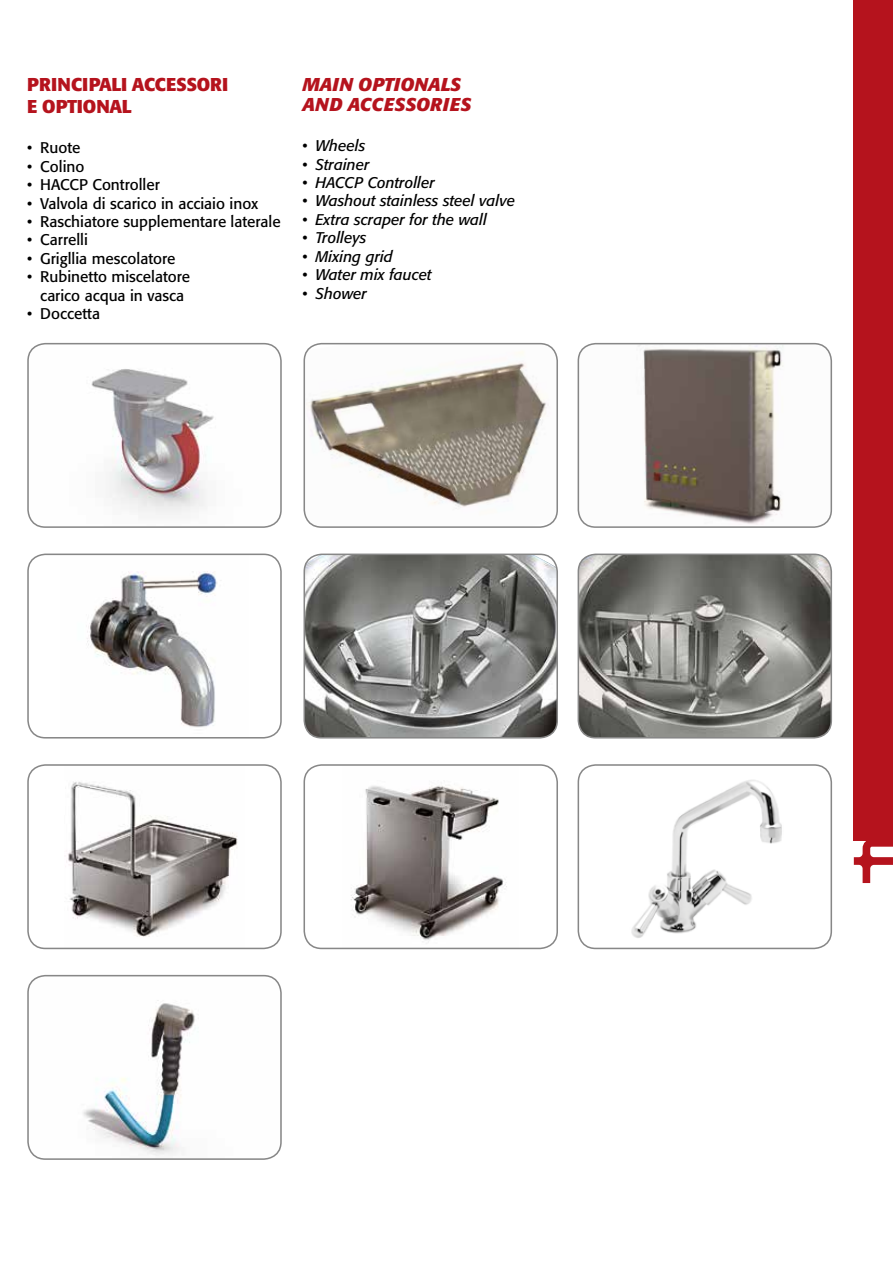
<style>
.page{position:relative;width:893px;height:1263px;background:#fff}
.page>*{position:absolute;margin:0;border:0;box-sizing:border-box;transform-origin:0 0}
.t1{font:700 18.45px/22px "Formata";letter-spacing:-.01em;color:#b5131d}
.t2{font:italic 700 18.45px/20px "Formata";letter-spacing:.02em;color:#b5131d}
.t3{font:15.3px/18.5px "Formata";color:#000;text-align:center}
.t4{font:italic 15.3px "Formata";color:#000}
</style>
<div class="page">
<svg style="left:854px;top:840px;width:39px;height:43px"></svg>
<div style="left:854px;top:0;width:39px;height:840px;background:#b5131d"></div>
<img style="left:30px;top:344px;width:249px;height:181px">
<div style="left:27px;top:343px;width:255px;height:185px;border:2px solid #878787;border-radius:17px"></div>
<img style="left:87px;top:571px;width:130px;height:157px">
<div style="left:27px;top:553px;width:255px;height:185px;border:2px solid #878787;border-radius:17px"></div>
<img style="left:306px;top:344px;width:251px;height:181px">
<div style="left:303px;top:343px;width:255px;height:185px;border:2px solid #878787;border-radius:17px"></div>
<img style="left:306px;top:556px;width:251px;height:182px">
<div style="left:303px;top:553px;width:255px;height:185px;border:2px solid #878787;border-radius:17px"></div>
<img style="left:351px;top:785px;width:156px;height:158px">
<div style="left:303px;top:764px;width:255px;height:185px;border:2px solid #878787;border-radius:17px"></div>
<img style="left:631px;top:780px;width:151px;height:158px">
<div style="left:578px;top:764px;width:254px;height:185px;border:2px solid #878787;border-radius:17px"></div>
<img style="left:66px;top:781px;width:172px;height:156px">
<div style="left:27px;top:764px;width:255px;height:185px;border:2px solid #878787;border-radius:17px"></div>
<img style="left:30px;top:976px;width:249px;height:181px">
<div style="left:27px;top:975px;width:255px;height:185px;border:2px solid #878787;border-radius:17px"></div>
<img style="left:578px;top:556px;width:253px;height:182px">
<div style="left:578px;top:553px;width:254px;height:185px;border:2px solid #878787;border-radius:17px"></div>
<img style="left:578px;top:344px;width:253px;height:183px">
<div style="left:578px;top:343px;width:254px;height:185px;border:2px solid #878787;border-radius:17px"></div>
<p class="t1" style="left:27px;top:73px;width:202px">PRINCIPALI ACCESSORI<br>E OPTIONAL</p>
<p class="t3" style="left:27px;top:139px;width:55px">• Ruote</p>
<p class="t3" style="left:27px;top:157px;width:59px">• Colino</p>
<p class="t3" style="left:27px;top:175px;width:134px">• HACCP Controller</p>
<p class="t3" style="left:27px;top:194px;width:233px">• Valvola di scarico in acciaio inox</p>
<p class="t3" style="left:27px;top:212px;width:255px">• Raschiatore supplementare laterale</p>
<p class="t3" style="left:27px;top:231px;width:62px">• Carrelli</p>
<p class="t3" style="left:27px;top:249px;width:150px">• Grigllia mescolatore</p>
<p class="t3" style="left:27px;top:268px;width:164px">• Rubinetto miscelatore carico acqua in vasca</p>
<p class="t3" style="left:27px;top:304px;width:74px">• Doccetta</p>
<p class="t2" style="left:302px;top:74px;width:170px">MAIN OPTIONALS<br>AND ACCESSORIES</p>
<p class="t4" style="left:302px;top:137px;width:64px">• Wheels</p>
<p class="t4" style="left:302px;top:155px;width:69px">• Strainer</p>
<p class="t4" style="left:302px;top:173px;width:134px">• HACCP Controller</p>
<p class="t4" style="left:302px;top:192px;width:214px">• Washout stainless steel valve</p>
<p class="t4" style="left:302px;top:210px;width:186px">• Extra scraper for the wall</p>
<p class="t4" style="left:302px;top:229px;width:65px">• Trolleys</p>
<p class="t4" style="left:302px;top:247px;width:92px">• Mixing grid</p>
<p class="t4" style="left:302px;top:266px;width:131px">• Water mix faucet</p>
<p class="t4" style="left:302px;top:284px;width:66px">• Shower</p>
</div>
